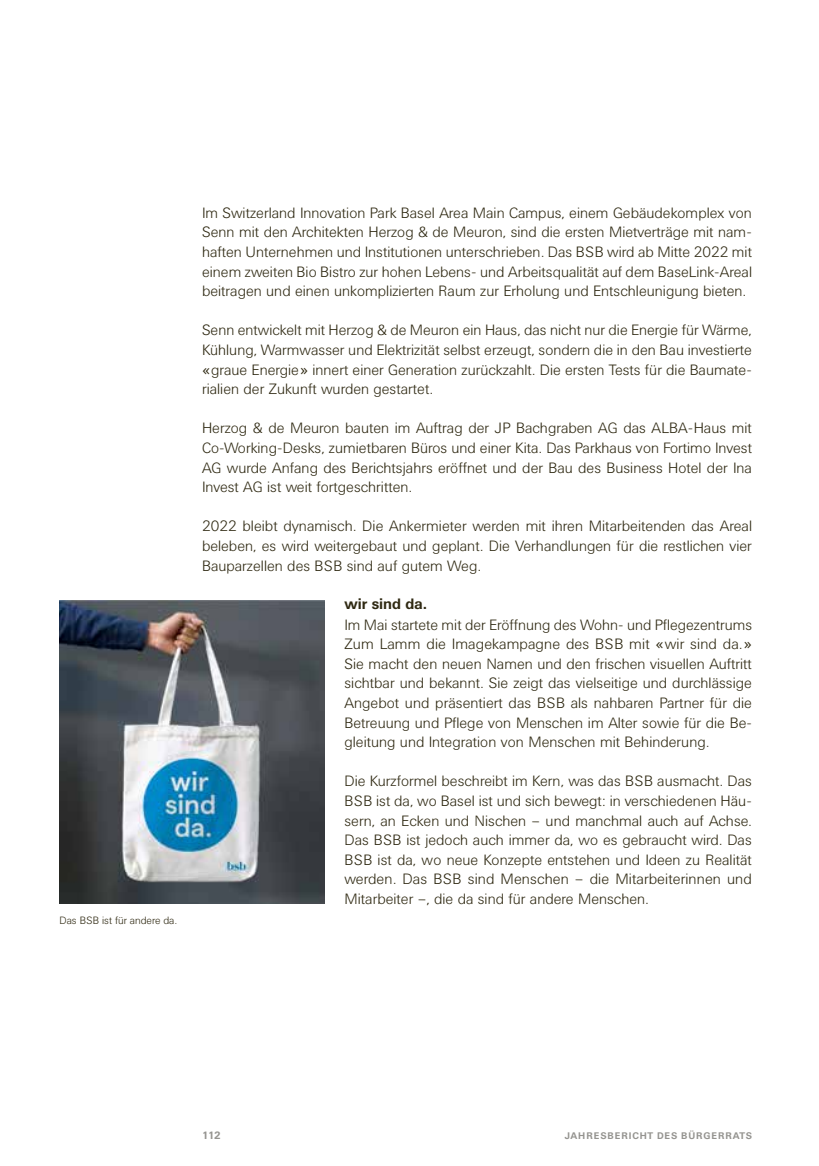
<style>
.page{position:relative;width:819px;height:1166px;background:#fff}
.page>*{position:absolute;margin:0;border:0;box-sizing:border-box;transform-origin:0 0}
.t1{font:300 14.88px/19.6px "Univers BQ";color:#2f2912;text-align:justify}
.t2{font:700 14.88px "Univers BQ";color:#2f2912}
.t3{font:300 10.5px "Univers BQ";letter-spacing:-.005em;color:#2f2912}
.t4{font:700 10.5px "Univers BQ";color:#959490}
.t5{font:700 9.45px "Univers BQ";letter-spacing:.105em;color:#959490}
.s1{font-family:"Frutiger LT Com"}
.s2{font-family:"Lucida Grande";font-weight:400}
</style>
<div class="page">
<img style="left:60px;top:601px;width:264px;height:303px">
<p class="t3" style="left:60px;top:914px;width:119px">Das BSB ist für andere da.</p>
<p class="t1" style="left:202px;top:203px;width:551px">Im Switzerland Innovation Park Basel Area Main Campus, einem Gebäudekomplex von Senn mit den Architekten Herzog <span class="s1">&amp;</span> de Meuron, sind die ersten Mietverträge mit nam&shy;haften Unternehmen und Institutionen unterschrieben. Das BSB wird ab Mitte 2022 mit einem zweiten Bio Bistro zur hohen Lebens- und Arbeitsqualität auf dem BaseLink-Areal beitragen und einen unkomplizierten Raum zur Erholung und Entschleunigung bieten.</p>
<p class="t1" style="left:202px;top:321px;width:551px">Senn entwickelt mit Herzog <span class="s1">&amp;</span> de Meuron ein Haus, das nicht nur die Energie für Wärme, Kühlung, Warmwasser und Elektrizität selbst erzeugt, sondern die in den Bau investierte <span class="s2">«</span>graue Energie<span class="s2">»</span> innert einer Generation zurückzahlt. Die ersten Tests für die Baumate&shy;rialien der Zukunft wurden gestartet.</p>
<p class="t1" style="left:202px;top:419px;width:551px">Herzog <span class="s1">&amp;</span> de Meuron bauten im Auftrag der JP Bachgraben AG das ALBA-Haus mit Co-Working-Desks, zumietbaren Büros und einer Kita. Das Parkhaus von Fortimo Invest AG wurde Anfang des Berichtsjahrs eröffnet und der Bau des Business Hotel der Ina Invest AG ist weit fortgeschritten.</p>
<p class="t1" style="left:202px;top:517px;width:551px">2022 bleibt dynamisch. Die Ankermieter werden mit ihren Mitarbeitenden das Areal beleben, es wird weitergebaut und geplant. Die Verhandlungen für die restlichen vier Bauparzellen des BSB sind auf gutem Weg.</p>
<p class="t2" style="left:344px;top:595px;width:84px">wir sind da.</p>
<p class="t1" style="left:344px;top:615px;width:409px">Im Mai startete mit der Eröffnung des Wohn- und Pflegezentrums Zum Lamm die Imagekampagne des BSB mit <span class="s2">«</span>wir sind da.<span class="s2">» </span>Sie macht den neuen Namen und den frischen visuellen Auftritt sichtbar und bekannt. Sie zeigt das vielseitige und durchlässige Angebot und präsentiert das BSB als nahbaren Partner für die Betreuung und Pflege von Menschen im Alter sowie für die Be&shy;gleitung und Integration von Menschen mit Behinderung.</p>
<p class="t1" style="left:344px;top:772px;width:409px">Die Kurzformel beschreibt im Kern, was das BSB ausmacht. Das BSB ist da, wo Basel ist und sich bewegt: in verschiedenen Häu&shy;sern, an Ecken und Nischen – und manchmal auch auf Achse.<br>Das BSB ist jedoch auch immer da, wo es gebraucht wird. Das BSB ist da, wo neue Konzepte entstehen und Ideen zu Realität werden. Das BSB sind Menschen – die Mitarbeiterinnen und Mitarbeiter –, die da sind für andere Menschen.</p>
<p class="t4" style="left:202px;top:1129px;width:20px">112</p>
<p class="t5" style="left:565px;top:1130px;width:188px">JAHRESBERICHT DES BÜRGERRATS</p>
</div>
